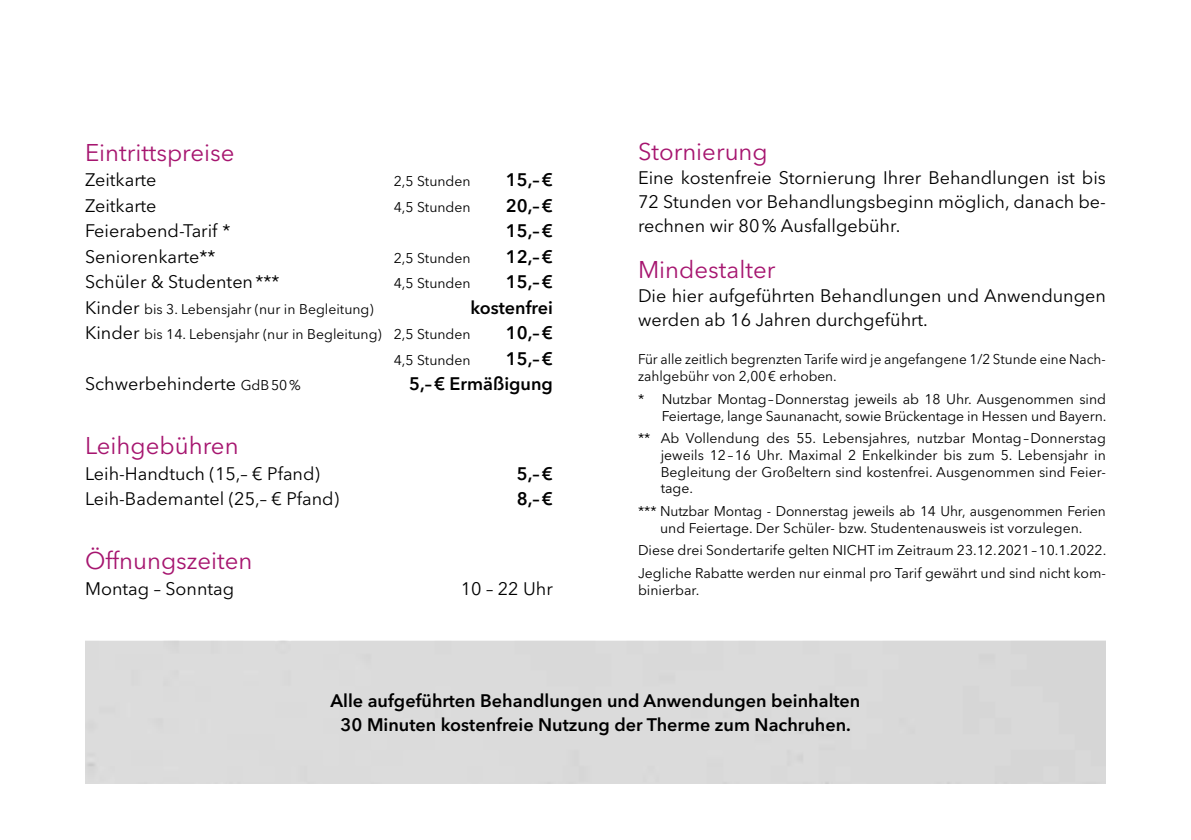
<style>
.page{position:relative;width:1191px;height:840px;background:#fff}
.page>*{position:absolute;margin:0;border:0;box-sizing:border-box;transform-origin:0 0}
.Subheadline_7W{font:24px "Avenir Next LT Pro";color:#a6156f}
.Fließtext_7W{font:18px/24px "Avenir Next LT Pro";color:#000;text-align:justify}
.Preisliste{font:18px "Avenir Next LT Pro";color:#000}
.Fließtext_7W-2{font:600 18px/24px "Avenir Next LT Pro";color:#000;text-align:center}
.Preisliste-2{font:600 18px "Avenir Next LT Pro";color:#000}
.Klein_7W{font:14px/16.8px "Avenir Next LT Pro";color:#000}
.Preisliste-3{font:14px "Avenir Next LT Pro";color:#000}
.s1{font-size:18px}
.s2{font-size:14px}
</style>
<div class="page">
<div style="left:85px;top:640px;width:1021px;height:142px;background:#dbdbdb"></div>
<p class="Subheadline_7W" style="left:85px;top:138px;width:151px">Eintrittspreise</p>
<p class="Preisliste" style="left:85px;top:169px;width:73px">Zeitkarte</p>
<p class="Preisliste-3" style="left:394px;top:173px;width:78px">2,5 Stunden</p>
<p class="Preisliste-2" style="left:506px;top:169px;width:49px">15,–€</p>
<p class="Preisliste" style="left:85px;top:195px;width:73px">Zeitkarte</p>
<p class="Preisliste-3" style="left:394px;top:198px;width:78px">4,5 Stunden</p>
<p class="Preisliste-2" style="left:506px;top:194px;width:49px">20,–€</p>
<p class="Preisliste" style="left:85px;top:220px;width:147px">Feierabend-Tarif *</p>
<p class="Preisliste-2" style="left:506px;top:220px;width:49px">15,–€</p>
<p class="Preisliste" style="left:85px;top:245px;width:132px">Seniorenkarte**</p>
<p class="Preisliste-3" style="left:394px;top:249px;width:78px">2,5 Stunden</p>
<p class="Preisliste-2" style="left:506px;top:245px;width:49px">12,–€</p>
<p class="Preisliste" style="left:85px;top:271px;width:196px">Schüler &amp; Studenten***</p>
<p class="Preisliste-3" style="left:394px;top:275px;width:78px">4,5 Stunden</p>
<p class="Preisliste-2" style="left:506px;top:271px;width:49px">15,–€</p>
<p class="Preisliste-3" style="left:85px;top:300px;width:290px"><span class="s1">Kinder</span> bis 3. Lebensjahr (nur in Begleitung)</p>
<p class="Preisliste-2" style="left:470px;top:296px;width:84px">kostenfrei</p>
<p class="Preisliste-3" style="left:85px;top:326px;width:387px"><span class="s1">Kinder</span> bis 14. Lebensjahr (nur in Begleitung) 2,5 Stunden</p>
<p class="Preisliste-2" style="left:506px;top:322px;width:49px">10,–€</p>
<p class="Preisliste-3" style="left:394px;top:351px;width:78px">4,5 Stunden</p>
<p class="Preisliste-2" style="left:506px;top:347px;width:49px">15,–€</p>
<p class="Preisliste" style="left:85px;top:373px;width:217px">Schwerbehinderte <span class="s2">GdB50%</span></p>
<p class="Preisliste-2" style="left:409px;top:372px;width:145px">5,–€ Ermäßigung</p>
<p class="Subheadline_7W" style="left:85px;top:431px;width:155px">Leihgebühren</p>
<p class="Preisliste" style="left:85px;top:462px;width:236px">Leih-Handtuch (15,– € Pfand)</p>
<p class="Preisliste-2" style="left:517px;top:462px;width:38px">5,–€</p>
<p class="Preisliste" style="left:85px;top:487px;width:256px">Leih-Bademantel (25,– € Pfand)</p>
<p class="Preisliste-2" style="left:517px;top:487px;width:38px">8,–€</p>
<p class="Subheadline_7W" style="left:85px;top:546px;width:169px">Öffnungszeiten</p>
<p class="Preisliste" style="left:85px;top:577px;width:151px">Montag – Sonntag</p>
<p class="Preisliste" style="left:461px;top:577px;width:94px">10 – 22 Uhr</p>
<p class="Subheadline_7W" style="left:638px;top:137px;width:131px">Stornierung</p>
<p class="Fließtext_7W" style="left:638px;top:166px;width:469px">Eine kostenfreie Stornierung Ihrer Behandlungen ist bis 72 Stunden vor Behandlungsbeginn möglich, danach be&shy;rechnen wir 80% Ausfallgebühr.</p>
<p class="Subheadline_7W" style="left:638px;top:255px;width:139px">Mindestalter</p>
<p class="Fließtext_7W" style="left:638px;top:283px;width:469px">Die hier aufgeführten Behandlungen und Anwendungen werden ab 16 Jahren durchgeführt.</p>
<p class="Klein_7W" style="left:638px;top:351px;width:469px">Für alle zeitlich begrenzten Tarife wird je angefangene 1/2 Stunde eine Nach&shy;zahlgebühr von 2,00€ erhoben.</p>
<p class="Klein_7W" style="left:638px;top:390px;width:470px;text-align:right">* Nutzbar Montag–Donnerstag jeweils ab 18 Uhr. Ausgenommen sind<br>Feiertage, lange Saunanacht, sowie Brückentage in Hessen und Bayern.</p>
<p class="Klein_7W" style="left:660px;top:429px;width:447px;text-align:justify;text-indent:-23px">** Ab Vollendung des 55. Lebensjahres, nutzbar Montag–Donnerstag jeweils 12–16 Uhr. Maximal 2 Enkelkinder bis zum 5. Lebensjahr in Begleitung der Großeltern sind kostenfrei. Ausgenommen sind Feier&shy;tage.</p>
<p class="Klein_7W" style="left:638px;top:502px;width:469px;text-align:center">*** Nutzbar Montag - Donnerstag jeweils ab 14 Uhr, ausgenommen Ferien und Feiertage. Der Schüler- bzw. Studentenausweis ist vorzulegen.</p>
<p class="Klein_7W" style="left:638px;top:541px;width:470px">Diese drei Sondertarife gelten NICHT im Zeitraum 23.12.2021–10.1.2022.</p>
<p class="Klein_7W" style="left:638px;top:564px;width:469px">Jegliche Rabatte werden nur einmal pro Tarif gewährt und sind nicht kom&shy;binierbar.</p>
<p class="Fließtext_7W-2" style="left:330px;top:687px;width:531px">Alle aufgeführten Behandlungen und Anwendungen beinhalten<br>30 Minuten kostenfreie Nutzung der Therme zum Nachruhen.</p>
</div>
